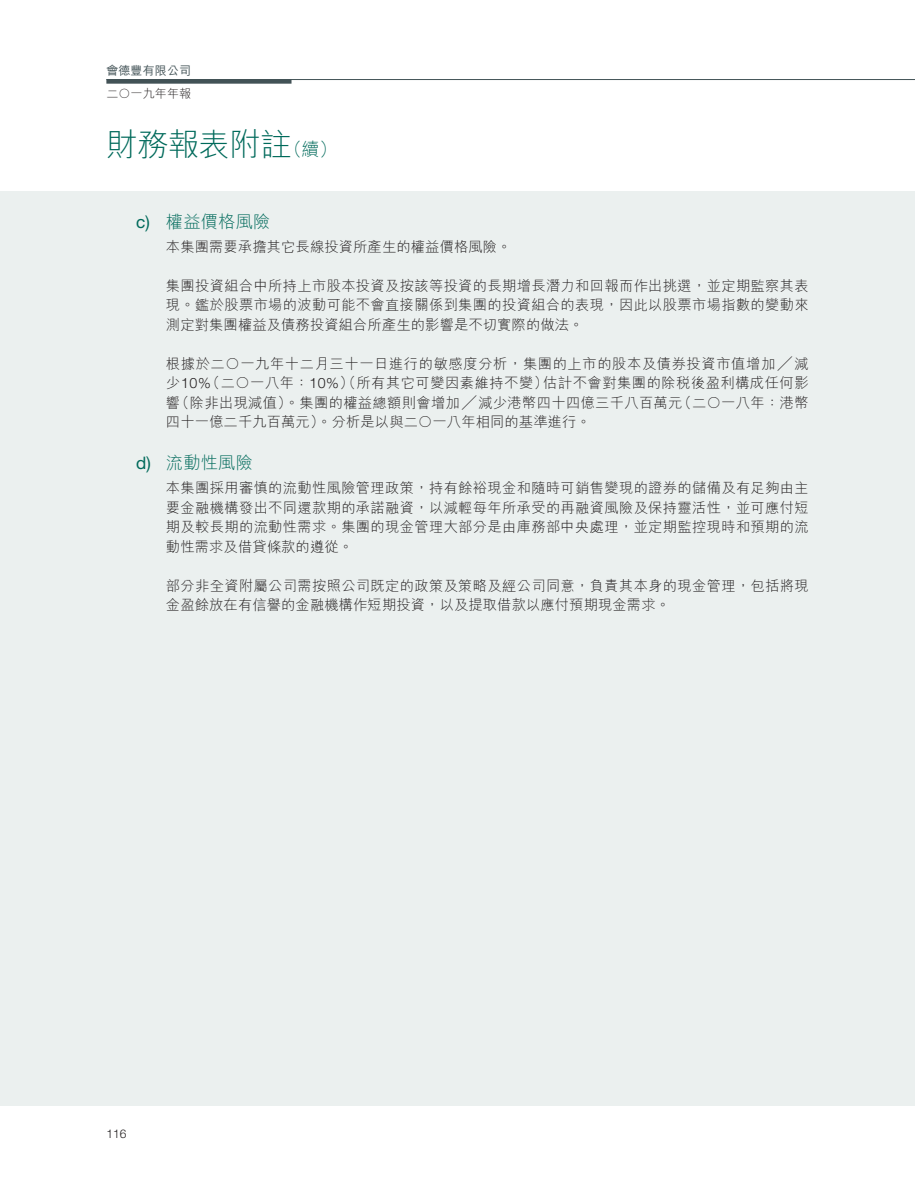
<style>
.page{position:relative;width:915px;height:1191px;background:#fff}
.page>*{position:absolute;margin:0;border:0;box-sizing:border-box;transform-origin:0 0}
.t1{font:300 31.5px "M Hei HK";letter-spacing:-.025em;color:#006a5b}
.t2{font:300 17.25px "M Hei HK";letter-spacing:.01em;color:#006a5b}
.t3{font:300 14.25px/19.5px "M Hei HK";letter-spacing:.01em;color:#231f20;text-align:justify}
.t4{font:500 12px "M Hei HK";letter-spacing:.01em;color:#425256}
.t5{font:300 12px "M Hei HK";letter-spacing:.01em;color:#231f20}
.t6{font:300 12px "Helvetica Neue LT Std";color:#231f20}
.s1{font-size:18px}
.s2{font-family:"Helvetica Neue LT Std";font-weight:400}
.s3{font-family:"Helvetica Neue LT Std"}
</style>
<div class="page">
<hr style="left:106px;top:79px;width:808px;height:1px;background:#425256">
<div style="left:106px;top:79px;width:185px;height:5px;background:#425256"></div>
<div style="left:0;top:191px;width:914px;height:915px;background:#ebf0ef"></div>
<p class="t4" style="left:106px;top:61px;width:86px">會德豐有限公司</p>
<p class="t5" style="left:106px;top:87px;width:86px">二○一九年年報</p>
<h1 class="t1" style="left:106px;top:128px;width:232px">財務報表附註<span class="s1">（續）</span></h1>
<p class="t2" style="left:136px;top:213px;width:136px"><span class="s2">c)</span> 權益價格風險</p>
<p class="t3" style="left:166px;top:237px;width:347px">本集團需要承擔其它長線投資所產生的權益價格風險。</p>
<p class="t3" style="left:166px;top:276px;width:644px">集團投資組合中所持上市股本投資及按該等投資的長期增長潛力和回報而作出挑選，並定期監察其表現。鑑於股票市場的波動可能不會直接關係到集團的投資組合的表現，因此以股票市場指數的變動來測定對集團權益及債務投資組合所產生的影響是不切實際的做法。</p>
<p class="t3" style="left:166px;top:354px;width:644px">根據於二○一九年十二月三十一日進行的敏感度分析，集團的上市的股本及債券投資市值增加╱減少<span class="s3">10%</span>（二○一八年：<span class="s3">10%</span>）（所有其它可變因素維持不變）估計不會對集團的除稅後盈利構成任何影響（除非出現減值）。集團的權益總額則會增加╱減少港幣四十四億三千八百萬元（二○一八年：港幣四十一億二千九百萬元）。分析是以與二○一八年相同的基準進行。</p>
<p class="t2" style="left:136px;top:454px;width:118px"><span class="s2">d)</span> 流動性風險</p>
<p class="t3" style="left:166px;top:478px;width:644px">本集團採用審慎的流動性風險管理政策，持有餘裕現金和隨時可銷售變現的證券的儲備及有足夠由主要金融機構發出不同還款期的承諾融資，以減輕每年所承受的再融資風險及保持靈活性，並可應付短期及較長期的流動性需求。集團的現金管理大部分是由庫務部中央處理，並定期監控現時和預期的流動性需求及借貸條款的遵從。</p>
<p class="t3" style="left:166px;top:575px;width:644px">部分非全資附屬公司需按照公司既定的政策及策略及經公司同意，負責其本身的現金管理，包括將現金盈餘放在有信譽的金融機構作短期投資，以及提取借款以應付預期現金需求。</p>
<p class="t6" style="left:106px;top:1126px;width:22px">116</p>
</div>
